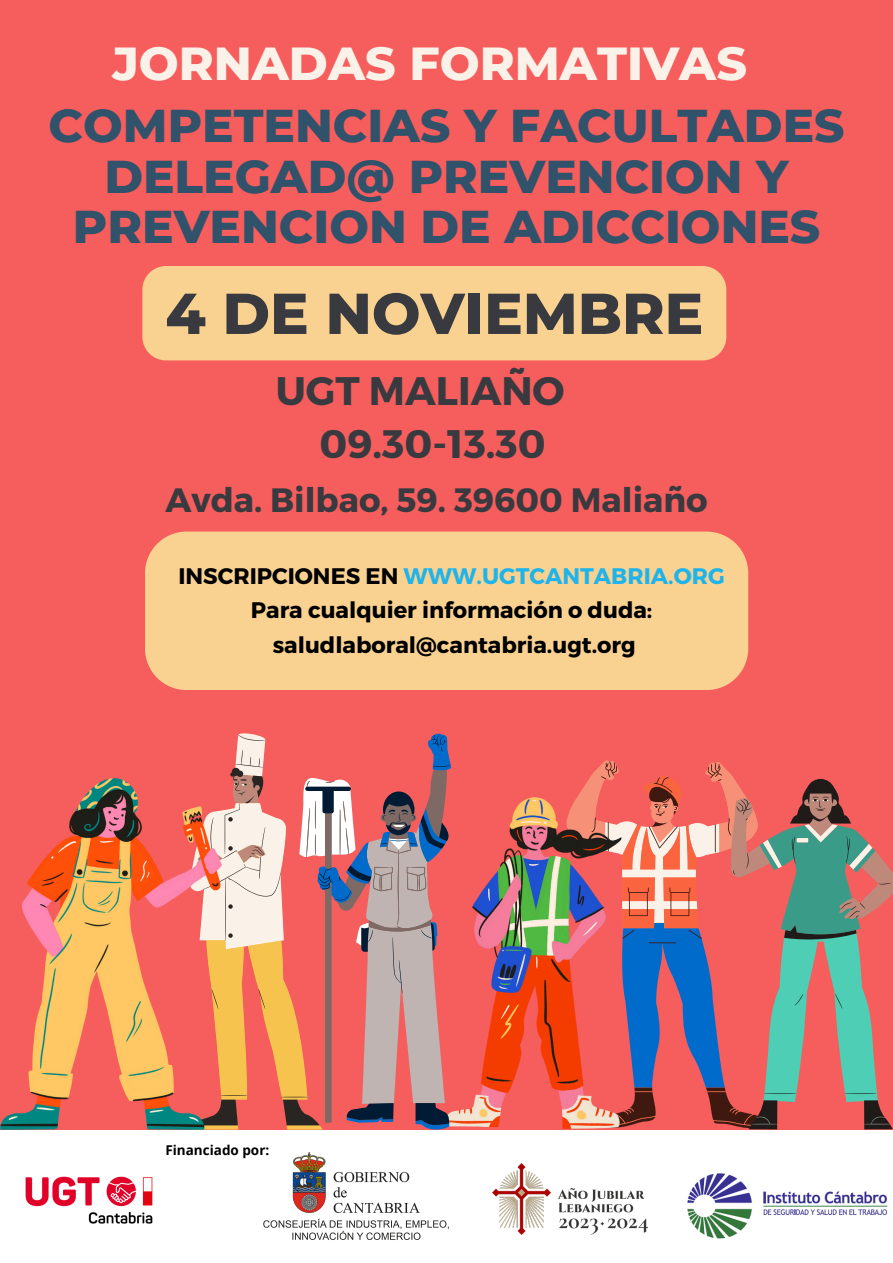
<style>
.page{position:relative;width:893px;height:1263px;background:#f65d5d}
.page>*{position:absolute;margin:0;border:0;box-sizing:border-box;transform-origin:0 0}
.t1{font:800 57.53px "Montserrat";color:#393a3f}
.t2{font:800 47.25px "Montserrat";color:#faf2e9}
.t3{font:800 46.88px/50.2px "Montserrat";color:#30526a;text-align:center}
.t4{font:700 39.75px "Montserrat";color:#393a3f}
.t5{font:700 33.75px "Montserrat";color:#393a3f}
.t6{font:700 22.5px/34.3px "Montserrat";color:#000;text-align:center}
.t7{font:700 13.5px "Open Sans";color:#000}
.s1{color:#1eb4eb}
</style>
<div class="page">
<img style="left:0;top:779px;width:222px;height:351px">
<img style="left:451px;top:798px;width:170px;height:331px">
<svg style="left:189px;top:733px;width:127px;height:396px"></svg>
<svg style="left:305px;top:735px;width:147px;height:391px"></svg>
<svg style="left:566px;top:760px;width:327px;height:364px"></svg>
<svg style="left:733px;top:779px;width:159px;height:350px"></svg>
<div style="left:0;top:1130px;width:893px;height:133px;background:#fff"></div>
<img style="left:25px;top:1176px;width:128px;height:48px">
<img style="left:687px;top:1174px;width:200px;height:65px">
<img style="left:263px;top:1152px;width:186px;height:88px">
<img style="left:492px;top:1164px;width:155px;height:71px">
<div style="left:145px;top:532px;width:603px;height:158px;background:#f9d291"></div>
<div style="left:142px;top:266px;width:584px;height:94px;background:#f9d291;border-radius:24px"></div>
<h6 class="t2" style="left:112px;top:34px;width:636px">JORNADAS FORMATIVAS</h6>
<p class="t3" style="left:49px;top:100px;width:797px">COMPETENCIAS Y FACULTADES<br>DELEGAD@ PREVENCION Y<br>PREVENCION DE ADICCIONES</p>
<p class="t1" style="left:165px;top:278px;width:539px">4 DE NOVIEMBRE</p>
<p class="t4" style="left:276px;top:365px;width:290px">UGT MALIAÑO</p>
<p class="t4" style="left:319px;top:418px;width:228px">09.30-13.30</p>
<p class="t5" style="left:165px;top:478px;width:544px">Avda. Bilbao, 59. 39600 Maliaño</p>
<p class="t6" style="left:178px;top:558px;width:548px">INSCRIPCIONES EN <span class="s1">WWW.UGTCANTABRIA.ORG<br></span>Para cualquier información o duda: saludlaboral@cantabria.ugt.org</p>
<p class="t7" style="left:165px;top:1140px;width:105px">Financiado por:</p>
</div>
